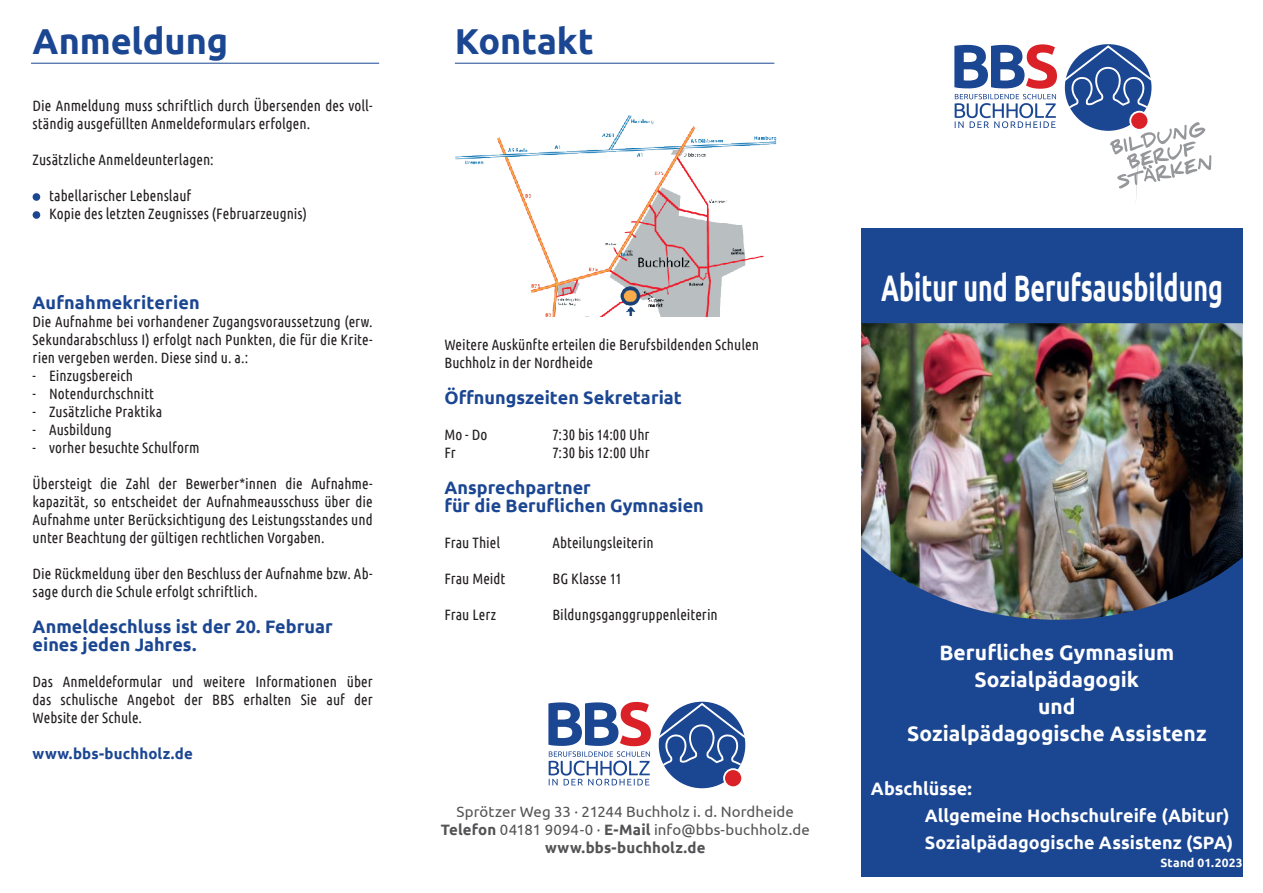
<style>
.page{position:relative;width:1263px;height:893px;background:#fff}
.page>*{position:absolute;margin:0;border:0;box-sizing:border-box;transform-origin:0 0}
.t1{font:700 36.9px "Ubuntu";color:#fff;scale:.67 1}
.t2{font:700 36px "Ubuntu";color:#1b4692}
.t3{font:700 21px/27px "Ubuntu";color:#fff;text-align:center}
.t4{font:700 18px/18px "Ubuntu";color:#1b4692}
.t5{font:700 18px/27px "Ubuntu";color:#fff}
.t6{font:15px/18px "Ubuntu Condensed";letter-spacing:.005em;color:#231f20}
.t7{font:15px/18px "Ubuntu";letter-spacing:.01em;color:#535355;text-align:center}
.t8{font:700 15px "Ubuntu";letter-spacing:.01em;color:#1b4692}
.t9{font:700 12px "Ubuntu";letter-spacing:.02em;color:#fff}
.s1{font-weight:700}
</style>
<div class="page">
<div style="left:861px;top:228px;width:382px;height:95px;background:#1b4692"></div>
<div style="left:33px;top:193px;width:7px;height:8px;background:#1b4692;border-radius:50%"></div>
<div style="left:33px;top:211px;width:7px;height:8px;background:#1b4692;border-radius:50%"></div>
<hr style="left:31px;top:63px;width:348px;height:1px;background:#1b4692">
<hr style="left:455px;top:63px;width:319px;height:1px;background:#1b4692">
<img style="left:455px;top:114px;width:322px;height:202px">
<div style="left:861px;top:495px;width:382px;height:382px;background:#1b4692"></div>
<img style="left:861px;top:323px;width:382px;height:297px">
<svg style="left:954px;top:44px;width:103px;height:84px"></svg>
<svg style="left:1066px;top:45px;width:145px;height:153px"></svg>
<div style="left:1063px;top:42px;width:90px;height:91px;border:2px solid #fff;border-radius:50%"></div>
<div style="left:1130px;top:112px;width:18px;height:18px;background:#da2128;border-radius:50%"></div>
<div style="left:1129px;top:111px;width:20px;height:20px;border:2px solid #fff;border-radius:50%"></div>
<svg style="left:548px;top:702px;width:103px;height:83px"></svg>
<svg style="left:660px;top:703px;width:84px;height:82px"></svg>
<div style="left:657px;top:700px;width:90px;height:90px;border:2px solid #fff;border-radius:50%"></div>
<div style="left:724px;top:769px;width:18px;height:18px;background:#da2128;border-radius:50%"></div>
<div style="left:723px;top:768px;width:20px;height:20px;border:2px solid #fff;border-radius:50%"></div>
<h2 class="t2" style="left:33px;top:19px;width:197px">Anmeldung</h2>
<p class="t6" style="left:33px;top:96px;width:342px">Die Anmeldung muss schriftlich durch Übersenden des voll&shy;ständig ausgefüllten Anmeldeformulars erfolgen.</p>
<p class="t6" style="left:33px;top:150px;width:183px">Zusätzliche Anmeldeunterlagen:</p>
<p class="t6" style="left:49px;top:186px;width:259px">tabellarischer Lebenslauf<br>Kopie des letzten Zeugnisses (Februarzeugnis)</p>
<p class="t4" style="left:33px;top:293px;width:169px">Aufnahmekriterien</p>
<p class="t6" style="left:33px;top:312px;width:342px;text-align:justify">Die Aufnahme bei vorhandener Zugangsvoraussetzung (erw.<br>Sekundarabschluss I) erfolgt nach Punkten, die für die Krite&shy;rien vergeben werden. Diese sind u. a.:</p>
<p class="t6" style="left:33px;top:366px;width:102px">- Einzugsbereich</p>
<p class="t6" style="left:33px;top:384px;width:123px">- Notendurchschnitt</p>
<p class="t6" style="left:33px;top:402px;width:131px">- Zusätzliche Praktika</p>
<p class="t6" style="left:33px;top:420px;width:81px">- Ausbildung</p>
<p class="t6" style="left:33px;top:438px;width:168px">- vorher besuchte Schulform</p>
<p class="t6" style="left:33px;top:474px;width:342px;text-align:justify">Übersteigt die Zahl der Bewerber*innen die Aufnahme&shy;kapazität, so entscheidet der Aufnahmeausschuss über die Aufnahme unter Berücksichtigung des Leistungsstandes und unter Beachtung der gültigen rechtlichen Vorgaben.</p>
<p class="t6" style="left:33px;top:564px;width:342px">Die Rückmeldung über den Beschluss der Aufnahme bzw. Ab&shy;sage durch die Schule erfolgt schriftlich.</p>
<p class="t4" style="left:33px;top:617px;width:302px">Anmeldeschluss ist der 20. Februar eines jeden Jahres.</p>
<p class="t6" style="left:33px;top:672px;width:342px;text-align:justify">Das Anmeldeformular und weitere Informationen über das schulische Angebot der BBS erhalten Sie auf der Website der Schule.</p>
<p class="t8" style="left:33px;top:744px;width:162px">www.bbs-buchholz.de</p>
<h2 class="t2" style="left:455px;top:19px;width:140px">Kontakt</h2>
<p class="t6" style="left:444px;top:335px;width:316px">Weitere Auskünfte erteilen die Berufsbildenden Schulen<br>Buchholz in der Nordheide</p>
<p class="t4" style="left:444px;top:388px;width:239px">Öffnungszeiten Sekretariat</p>
<p class="t6" style="left:444px;top:425px;width:45px">Mo - Do</p>
<p class="t6" style="left:552px;top:425px;width:99px">7:30 bis 14:00 Uhr</p>
<p class="t6" style="left:444px;top:443px;width:13px">Fr</p>
<p class="t6" style="left:552px;top:443px;width:99px">7:30 bis 12:00 Uhr</p>
<p class="t4" style="left:444px;top:478px;width:261px">Ansprechpartner<br>für die Beruflichen Gymnasien</p>
<p class="t6" style="left:444px;top:533px;width:57px">Frau Thiel</p>
<p class="t6" style="left:552px;top:533px;width:103px">Abteilungsleiterin</p>
<p class="t6" style="left:444px;top:569px;width:63px">Frau Meidt</p>
<p class="t6" style="left:552px;top:569px;width:71px">BG Klasse 11</p>
<p class="t6" style="left:444px;top:605px;width:53px">Frau Lerz</p>
<p class="t6" style="left:552px;top:605px;width:167px">Bildungsganggruppenleiterin</p>
<p class="t7" style="left:441px;top:802px;width:370px">Sprötzer Weg 33 · 21244 Buchholz i. d. Nordheide<br><span class="s1">Telefon</span> 04181 9094-0 · <span class="s1">E-Mail</span> info@bbs-buchholz.de <span class="s1">www.bbs-buchholz.de</span></p>
<h1 class="t1" style="left:881px;top:266px;width:511px">Abitur und Berufsausbildung</h1>
<h3 class="t3" style="left:907px;top:639px;width:301px">Berufliches Gymnasium<br>Sozialpädagogik<br>und<br>Sozialpädagogische Assistenz</h3>
<p class="t5" style="left:925px;top:775px;width:310px;text-indent:-54px">Abschlüsse:<br>Allgemeine Hochschulreife (Abitur)<br>Sozialpädagogische Assistenz (SPA)</p>
<p class="t9" style="left:1160px;top:855px;width:84px">Stand 01.2023</p>
</div>
